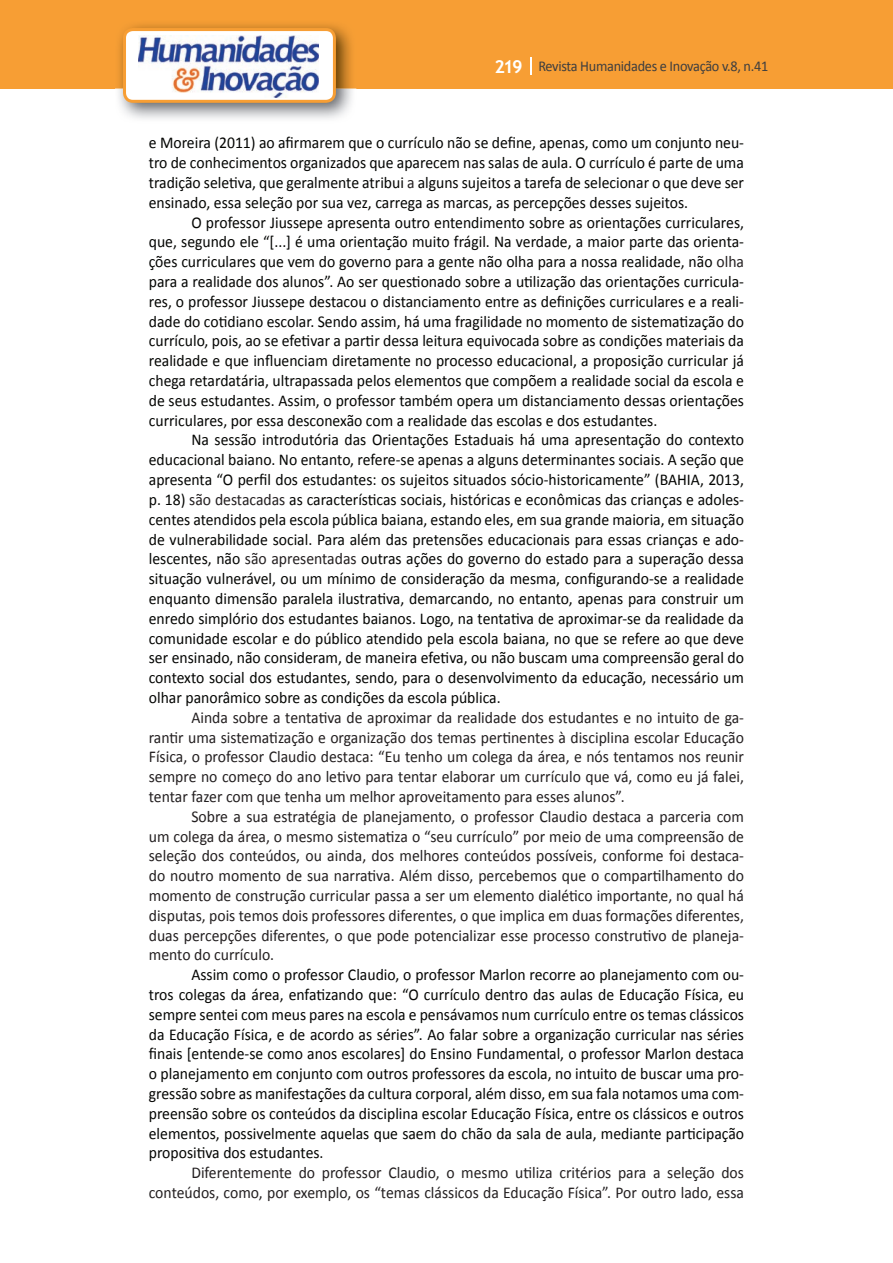
<style>
.page{position:relative;width:893px;height:1263px;background:#fff}
.page>*{position:absolute;margin:0;border:0;box-sizing:border-box;transform-origin:0 0}
.t1{font:16.5px/19.8px "Calibri";color:#040503;text-align:justify;scale:.95 1}
.t2{font:16.5px/19.8px "Calibri";color:#231f20;text-align:justify;scale:.95 1}
.t3{font:15px "Calibri";letter-spacing:-.02em;color:#3e3e3f;scale:.95 1}
.s1{font-family:"Trebuchet MS";font-weight:700;font-size:18px;color:#fff}
.s2{color:#231f20}
</style>
<div class="page">
<div style="left:0;top:0;width:893px;height:88px;background:#f79e34"></div>
<svg style="left:530px;top:57px;width:2px;height:18px"></svg>
<img style="left:115px;top:24px;width:241px;height:95px">
<svg style="left:123px;top:28px;width:213px;height:75px"></svg>
<p class="t3" style="left:495px;top:57px;width:290px"><span class="s1">219</span> Revista Humanidades e Inovação v.8, n.41</p>
<p class="t1" style="left:149px;top:133px;width:628px">e Moreira (2011) ao afirmarem que o currículo não se define, apenas, como um conjunto neu&shy;tro de conhecimentos organizados que aparecem nas salas de aula. O currículo é parte de uma tradição seletiva, que geralmente atribui <span class="s2">a</span> alguns sujeitos a tarefa de selecionar o que deve ser ensinado, essa seleção por sua vez, carrega as marcas, as percepções desses sujeitos.</p>
<p class="t1" style="left:149px;top:212px;width:628px;text-indent:43px">O professor Jiussepe apresenta outro entendimento sobre as orientações curriculares, que, segundo ele “[...] é uma orientação muito frágil. Na verdade, a maior parte das orienta&shy;ções curriculares que vem do governo para a gente não olha para a nossa realidade, não <span class="s2">olha </span>para a realidade dos alunos”. Ao ser questionado sobre a utilização das orientações curricula&shy;res, o professor Jiussepe destacou o distanciamento entre as definições curriculares e a reali&shy;dade do cotidiano escolar. Sendo assim, há uma fragilidade no momento de sistematização do currículo, pois, ao se efetivar a partir dessa leitura equivocada sobre as condições materiais da realidade e que influenciam diretamente no processo educacional, a proposição curricular já chega retardatária, ultrapassada pelos elementos que compõem a realidade social da escola e de seus estudantes. Assim, o professor também opera um distanciamento dessas orientações curriculares, por essa desconexão com a realidade das escolas e dos estudantes.</p>
<p class="t1" style="left:149px;top:430px;width:628px;text-indent:43px">Na sessão introdutória das Orientações Estaduais há uma apresentação do contexto educacional baiano. No entanto, refere-se apenas a alguns determinantes sociais. A seção que apresenta “O perfil dos estudantes: os sujeitos situados sócio-historicamente” (BAHIA, 2013, p. 18) <span class="s2">são destacadas</span> as características sociais, históricas e econômicas das crianças e adoles&shy;centes atendidos pela escola pública baiana, estando eles, em sua grande maioria, em situação de vulnerabilidade social. Para além das pretensões educacionais para essas crianças e ado&shy;lescentes, não <span class="s2">são apresentadas</span> outras ações do governo do estado para a superação dessa situação vulnerável, ou um mínimo de consideração da mesma, configurando-se a realidade enquanto dimensão paralela ilustrativa, demarcando, no entanto, apenas para construir um enredo simplório dos estudantes baianos. Logo, na tentativa de aproximar-se da realidade da comunidade escolar e do público atendido pela escola baiana, no que se refere ao que deve ser ensinado, não consideram, de maneira efetiva, ou não buscam uma compreensão geral do contexto social dos estudantes, sendo, para o desenvolvimento da educação, necessário um olhar panorâmico sobre as condições da escola pública.</p>
<p class="t2" style="left:149px;top:707px;width:628px;text-indent:43px">Ainda sobre a tentativa de aproximar da realidade dos estudantes e no intuito de ga&shy;rantir uma sistematização e organização dos temas pertinentes à disciplina escolar Educação Física, o professor Claudio destaca: “Eu tenho um colega da área, e nós tentamos nos reunir sempre no começo do ano letivo para tentar elaborar um currículo que vá, como eu já falei, tentar fazer com que tenha um melhor aproveitamento para esses alunos”.</p>
<p class="t2" style="left:149px;top:806px;width:628px;text-indent:43px">Sobre a sua estratégia de planejamento, o professor Claudio destaca a parceria com um colega da área, o mesmo sistematiza o “seu currículo” por meio de uma compreensão de seleção dos conteúdos, ou ainda, dos melhores conteúdos possíveis, conforme foi destaca&shy;do noutro momento de sua narrativa. Além disso, percebemos que o compartilhamento do momento de construção curricular passa a ser um elemento dialético importante, no qual há disputas, pois temos dois professores diferentes, o que implica em duas formações diferentes, duas percepções diferentes, o que pode potencializar esse processo construtivo de planeja&shy;mento do currículo.</p>
<p class="t1" style="left:149px;top:965px;width:628px;text-indent:43px">Assim como o professor Claudio, o professor Marlon recorre ao planejamento com ou&shy;tros colegas da área, enfatizando que: “O currículo dentro das aulas de Educação Física, eu sempre sentei com meus pares na escola e pensávamos num currículo entre os temas clássicos da Educação Física, e de acordo as séries”. Ao falar sobre a organização curricular nas séries finais [entende-se como anos escolares] do Ensino Fundamental, o professor Marlon destaca o planejamento em conjunto com outros professores da escola, no intuito de buscar uma pro&shy;gressão sobre as manifestações da cultura corporal, além disso, em sua fala notamos uma com&shy;preensão sobre os conteúdos da disciplina escolar Educação Física, entre os clássicos e outros elementos, possivelmente aquelas que saem do chão da sala de aula, mediante participação propositiva dos estudantes.</p>
<p class="t2" style="left:149px;top:1163px;width:628px;text-align:right">Diferentemente do professor Claudio, o mesmo utiliza critérios para a seleção dos conteúdos, como, por exemplo, os “temas clássicos da Educação Física”. Por outro lado, essa</p>
</div>
